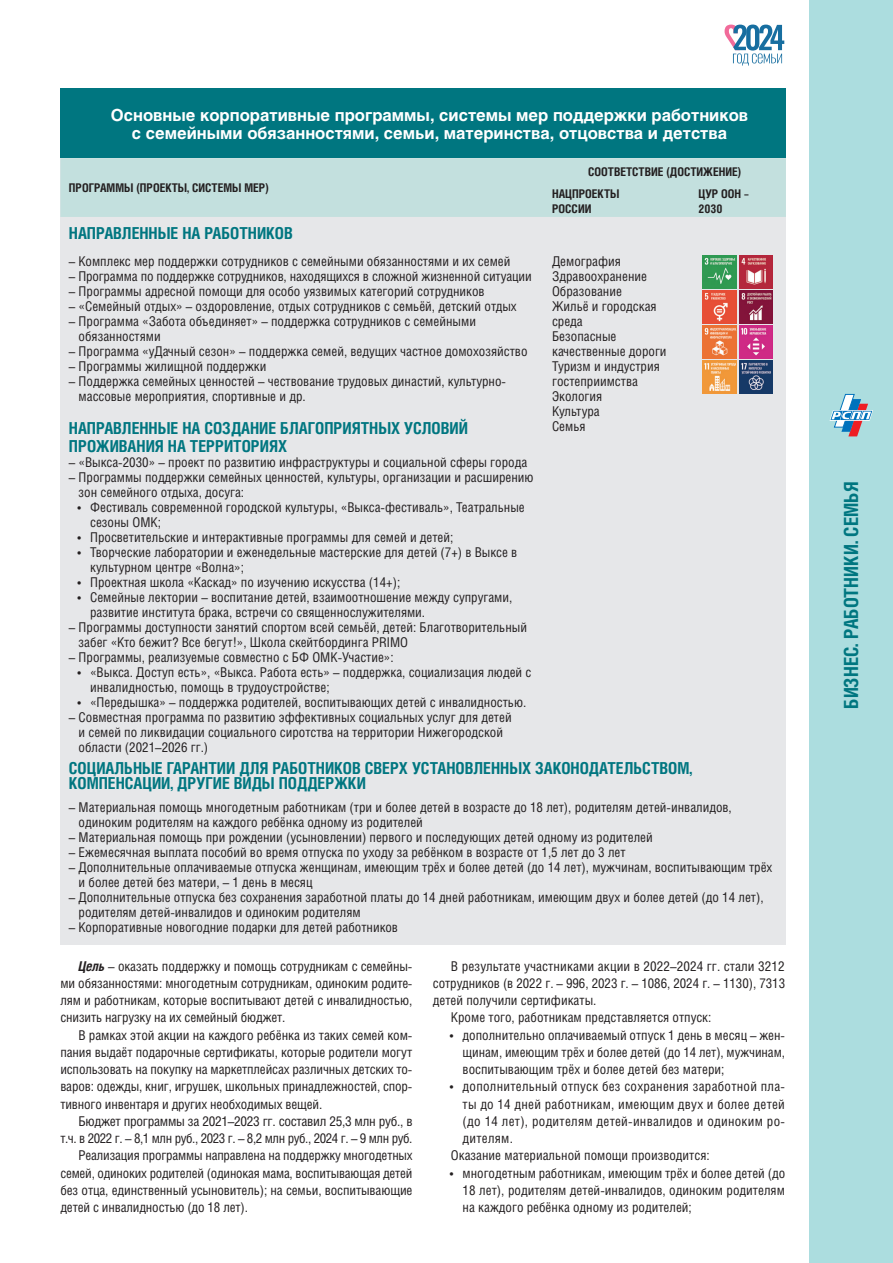
<style>
.page{position:relative;width:893px;height:1263px;background:#fff}
.page>*{position:absolute;margin:0;border:0;box-sizing:border-box;transform-origin:0 0}
.t1{font:700 19.5px "Helios Cond C";color:#007680}
.t2{font:700 16.5px/18px "Helios Cond C";color:#007680}
.t3{font:700 16.5px/18px "Helios C";color:#fff;text-align:center}
.t4{font:13.5px/15px "Helios Cond C";color:#231f20}
.t5{font:13.5px "Helios Cond C";letter-spacing:.02em;color:#231f20}
.t6{font:13.5px "Helios Cond C";letter-spacing:-.03em;color:#231f20}
.t7{font:13.5px "Helios Cond C";letter-spacing:-.02em;color:#231f20}
.t8{font:700 12px/21.9px "Helios Cond C";color:#231f20}
.s1{font-weight:700;font-style:italic}
</style>
<div class="page">
<div style="left:809px;top:0;width:84px;height:1263px;background:#acdddf"></div>
<svg style="left:829px;top:394px;width:44px;height:42px"></svg>
<svg style="left:725px;top:25px;width:59px;height:41px"></svg>
<div style="left:60px;top:88px;width:726px;height:70px;background:#007680"></div>
<div style="left:60px;top:158px;width:726px;height:59px;background:#c3e0de"></div>
<div style="left:60px;top:217px;width:726px;height:576px;background:#e6e7e9"></div>
<div style="left:60px;top:793px;width:726px;height:144px;background:#e6e7e9"></div>
<img style="left:703px;top:255px;width:33px;height:33px">
<img style="left:740px;top:255px;width:33px;height:33px">
<img style="left:703px;top:290px;width:33px;height:33px">
<img style="left:740px;top:290px;width:33px;height:33px">
<img style="left:703px;top:326px;width:33px;height:33px">
<img style="left:740px;top:326px;width:33px;height:33px">
<img style="left:703px;top:361px;width:33px;height:33px">
<img style="left:740px;top:361px;width:33px;height:33px">
<p class="t3" style="left:111px;top:106px;width:639px">Основные корпоративные программы, системы мер поддержки работников с семейными обязанностями, семьи, материнства, отцовства и детства</p>
<p class="t8" style="left:69px;top:177px;width:201px">ПРОГРАММЫ (ПРОЕКТЫ, СИСТЕМЫ МЕР)</p>
<p class="t2" style="left:69px;top:223px;width:225px">НАПРАВЛЕННЫЕ НА РАБОТНИКОВ</p>
<p class="t4" style="left:69px;top:253px;width:443px">– Комплекс мер поддержки сотрудников с семейными обязанностями и их семей</p>
<p class="t4" style="left:69px;top:268px;width:464px">– Программа по поддержке сотрудников, находящихся в сложной жизненной ситуации</p>
<p class="t4" style="left:69px;top:283px;width:417px">– Программы адресной помощи для особо уязвимых категорий сотрудников</p>
<p class="t4" style="left:69px;top:298px;width:449px">– «Семейный отдых» – оздоровление, отдых сотрудников с семьёй, детский отдых</p>
<p class="t4" style="left:79px;top:313px;width:399px;text-indent:-10px">– Программа «Забота объединяет» – поддержка сотрудников с семейными обязанностями</p>
<p class="t4" style="left:69px;top:343px;width:460px">– Программа «уДачный сезон» – поддержка семей, ведущих частное домохозяйство</p>
<p class="t4" style="left:69px;top:358px;width:199px">– Программы жилищной поддержки</p>
<p class="t4" style="left:79px;top:373px;width:428px;text-indent:-10px">– Поддержка семейных ценностей – чествование трудовых династий, культурно&shy;массовые мероприятия, спортивные и др.</p>
<p class="t2" style="left:69px;top:419px;width:401px">НАПРАВЛЕННЫЕ НА СОЗДАНИЕ БЛАГОПРИЯТНЫХ УСЛОВИЙ<br>ПРОЖИВАНИЯ НА ТЕРРИТОРИЯХ</p>
<p class="t4" style="left:69px;top:454px;width:460px">– «Выкса-2030» – проект по развитию инфраструктуры и социальной сферы города</p>
<p class="t4" style="left:79px;top:469px;width:456px;text-indent:-10px">– Программы поддержки семейных ценностей, культуры, организации и расширению зон семейного отдыха, досуга:</p>
<p class="t4" style="left:90px;top:499px;width:436px;text-indent:-13px">• Фестиваль современной городской культуры, «Выкса-фестиваль», Театральные сезоны ОМК;</p>
<p class="t4" style="left:77px;top:529px;width:378px">• Просветительские и интерактивные программы для семей и детей;</p>
<p class="t4" style="left:90px;top:544px;width:429px;text-indent:-13px">• Творческие лаборатории и еженедельные мастерские для детей (7+) в Выксе в культурном центре «Волна»;</p>
<p class="t4" style="left:77px;top:574px;width:324px">• Проектная школа «Каскад» по изучению искусства (14+);</p>
<p class="t4" style="left:90px;top:589px;width:424px;text-indent:-13px">• Семейные лектории – воспитание детей, взаимоотношение между супругами, развитие института брака, встречи со священнослужителями.</p>
<p class="t4" style="left:79px;top:619px;width:450px;text-indent:-10px">– Программы доступности занятий спортом всей семьёй, детей: Благотворительный забег «Кто бежит? Все бегут!», Школа скейтбординга PRIMO</p>
<p class="t4" style="left:69px;top:649px;width:326px">– Программы, реализуемые совместно с БФ ОМК-Участие»:</p>
<p class="t4" style="left:90px;top:664px;width:443px;text-indent:-13px">• «Выкса. Доступ есть», «Выкса. Работа есть» – поддержка, социализация людей с инвалидностью, помощь в трудоустройстве;</p>
<p class="t4" style="left:77px;top:694px;width:450px">• «Передышка» – поддержка родителей, воспитывающих детей с инвалидностью.</p>
<p class="t4" style="left:79px;top:709px;width:435px;text-indent:-10px">– Совместная программа по развитию эффективных социальных услуг для детей и семей по ликвидации социального сиротства на территории Нижегородской области (2021–2026 гг.)</p>
<p class="t8" style="left:552px;top:160px;width:191px;text-indent:36px">СООТВЕТСТВИЕ (ДОСТИЖЕНИЕ)<br>НАЦПРОЕКТЫ</p>
<p class="t8" style="left:552px;top:197px;width:41px">РОССИИ</p>
<p class="t8" style="left:698px;top:186px;width:52px;line-height:15px">ЦУР ООН –<br>2030</p>
<p class="t4" style="left:552px;top:253px;width:116px">Демография<br>Здравоохранение<br>Образование<br>Жильё и городская среда<br>Безопасные качественные дороги<br>Туризм и индустрия гостеприимства<br>Экология<br>Культура<br>Семья</p>
<p class="t2" style="left:69px;top:760px;width:625px;line-height:15px">СОЦИАЛЬНЫЕ ГАРАНТИИ ДЛЯ РАБОТНИКОВ СВЕРХ УСТАНОВЛЕННЫХ ЗАКОНОДАТЕЛЬСТВОМ,<br>КОМПЕНСАЦИИ, ДРУГИЕ ВИДЫ ПОДДЕРЖКИ</p>
<p class="t4" style="left:79px;top:800px;width:655px;text-indent:-10px">– Материальная помощь многодетным работникам (три и более детей в возрасте до 18 лет), родителям детей-инвалидов, одиноким родителям на каждого ребёнка одному из родителей</p>
<p class="t4" style="left:69px;top:830px;width:585px">– Материальная помощь при рождении (усыновлении) первого и последующих детей одному из родителей</p>
<p class="t4" style="left:69px;top:845px;width:558px">– Ежемесячная выплата пособий во время отпуска по уходу за ребёнком в возрасте от 1,5 лет до 3 лет</p>
<p class="t4" style="left:79px;top:860px;width:695px;text-indent:-10px">– Дополнительные оплачиваемые отпуска женщинам, имеющим трёх и более детей (до 14 лет), мужчинам, воспитывающим трёх и более детей без матери, – 1 день в месяц</p>
<p class="t4" style="left:79px;top:890px;width:687px;text-indent:-10px">– Дополнительные отпуска без сохранения заработной платы до 14 дней работникам, имеющим двух и более детей (до 14 лет), родителям детей-инвалидов и одиноким родителям</p>
<p class="t4" style="left:69px;top:920px;width:331px">– Корпоративные новогодние подарки для детей работников</p>
<p class="t4" style="left:451px;top:958px;width:335px">В результате участниками акции в 2022–2024 гг. стали 3212</p>
<p class="t4" style="left:433px;top:975px;width:354px">сотрудников (в 2022 г. – 996, 2023 г. – 1086, 2024 г. – 1130), 7313</p>
<p class="t4" style="left:433px;top:992px;width:165px">детей получили сертификаты.</p>
<p class="t4" style="left:451px;top:1010px;width:262px">Кроме того, работникам представляется отпуск:</p>
<p class="t4" style="left:463px;top:1026px;width:324px;line-height:17.2px;text-align:justify;text-indent:-13px">• дополнительно оплачиваемый отпуск 1 день в месяц – жен&shy;щинам, имеющим трёх и более детей (до 14 лет), мужчинам, воспитывающим трёх и более детей без матери;</p>
<p class="t5" style="left:450px;top:1078px;width:337px">• дополнительный отпуск без сохранения заработной пла-</p>
<p class="t5" style="left:463px;top:1096px;width:324px">ты до 14 дней работникам, имеющим двух и более детей</p>
<p class="t5" style="left:463px;top:1113px;width:324px">(до 14 лет), родителям детей-инвалидов и одиноким ро-</p>
<p class="t5" style="left:463px;top:1130px;width:52px">дителям.</p>
<p class="t4" style="left:451px;top:1148px;width:260px">Оказание материальной помощи производится:</p>
<p class="t4" style="left:463px;top:1164px;width:324px;line-height:17.2px;text-align:justify;text-indent:-13px">• многодетным работникам, имеющим трёх и более детей (до 18 лет), родителям детей-инвалидов, одиноким родителям на каждого ребёнка одному из родителей;</p>
<p class="t4" style="left:60px;top:957px;width:354px;line-height:17.2px;text-align:justify;text-indent:18px"><span class="s1">Цель</span> – оказать поддержку и помощь сотрудникам с семейны&shy;ми обязанностями: многодетным сотрудникам, одиноким родите&shy;лям и работникам, которые воспитывают детей с инвалидностью, снизить нагрузку на их семейный бюджет.</p>
<p class="t4" style="left:60px;top:1026px;width:354px;line-height:17.2px;text-align:justify;text-indent:18px">В рамках этой акции на каждого ребёнка из таких семей ком&shy;пания выдаёт подарочные сертификаты, которые родители могут использовать на покупку на маркетплейсах различных детских то&shy;варов: одежды, книг, игрушек, школьных принадлежностей, спор&shy;тивного инвентаря и других необходимых вещей.</p>
<p class="t7" style="left:78px;top:1113px;width:336px">Бюджет программы за 2021–2023 гг. составил 25,3 млн руб., в</p>
<p class="t6" style="left:60px;top:1130px;width:354px">т.ч. в 2022 г. – 8,1 млн руб., 2023 г. – 8,2 млн руб., 2024 г. – 9 млн руб.</p>
<p class="t4" style="left:78px;top:1148px;width:336px">Реализация программы направлена на поддержку многодетных</p>
<p class="t4" style="left:60px;top:1165px;width:353px">семей, одиноких родителей (одинокая мама, воспитывающая детей</p>
<p class="t4" style="left:60px;top:1182px;width:354px">без отца, единственный усыновитель); на семьи, воспитывающие</p>
<p class="t4" style="left:60px;top:1199px;width:189px">детей с инвалидностью (до 18 лет).</p>
<h1 class="t1" style="left:840px;top:709px;width:229px;rotate:-90deg">БИЗНЕС. РАБОТНИКИ. СЕМЬЯ</h1>
</div>
